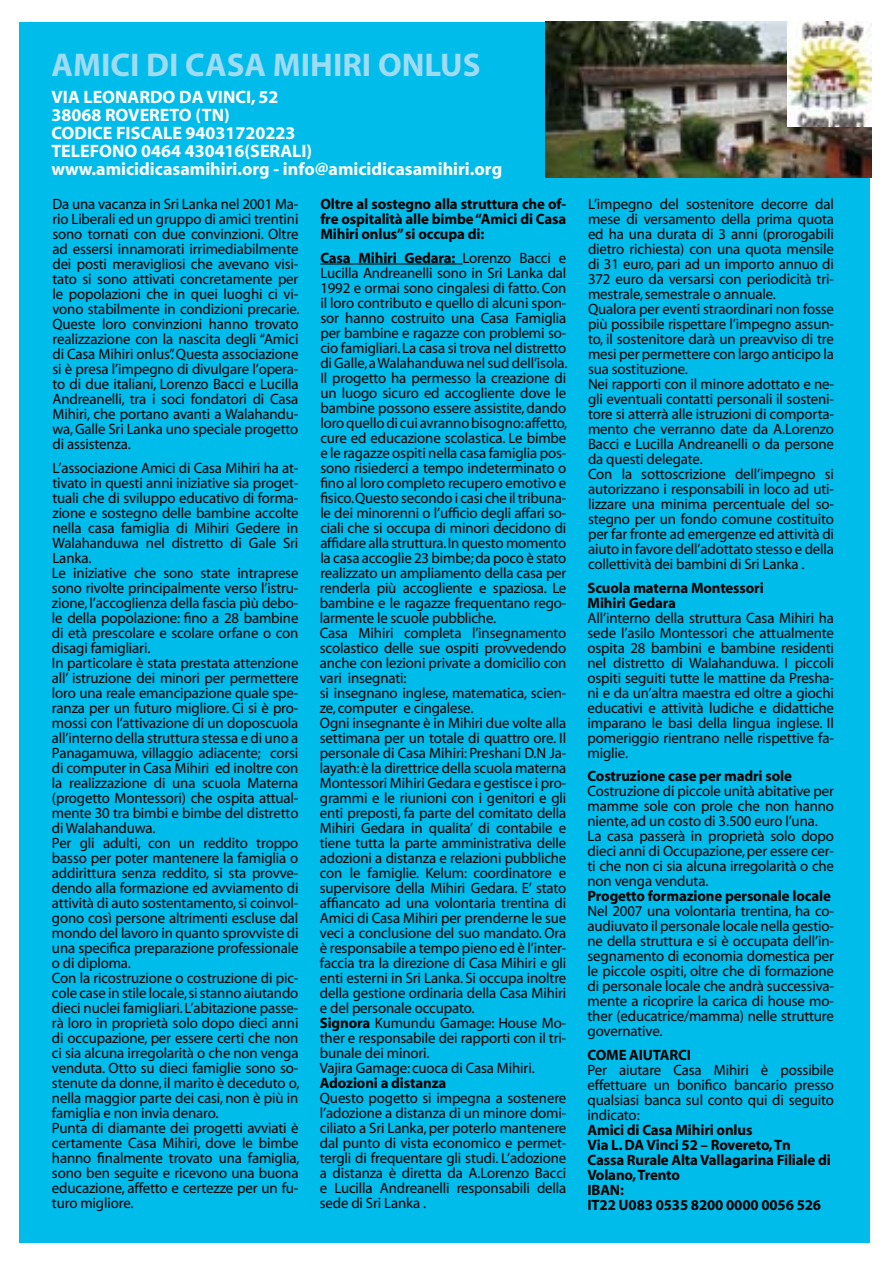
<style>
.page{position:relative;width:893px;height:1263px;background:#fff}
.page>*{position:absolute;margin:0;border:0;box-sizing:border-box;transform-origin:0 0}
.t1{font:700 33px "Myriad";color:#a0dbf4}
.t2{font:700 18px/18px "Myriad";color:#fff}
.t3{font:15px/15px "Myriad";letter-spacing:-.01em;color:#000;text-align:justify}
.t4{font:700 15px/15px "Myriad";letter-spacing:-.01em;color:#000}
.s1{font-weight:700}
</style>
<div class="page">
<div style="left:19px;top:22px;width:851px;height:1221px;background:#00bceb"></div>
<hr style="left:320px;top:264px;width:142px;height:1px;background:#000">
<img style="left:545px;top:21px;width:327px;height:157px">
<img style="left:788px;top:21px;width:83px;height:105px">
<h1 class="t1" style="left:51px;top:48px;width:431px">AMICI DI CASA MIHIRI ONLUS</h1>
<p class="t2" style="left:51px;top:88px;width:11px">via</p>
<p class="t2" style="left:83px;top:88px;width:13px">leonardo</p>
<p class="t2" style="left:179px;top:88px;width:38px">da vinci</p>
<p class="t2" style="left:251px;top:88px;width:29px">, 52</p>
<p class="t2" style="left:51px;top:106px;width:66px">38068 rovereto</p>
<p class="t2" style="left:195px;top:106px;width:36px">(tn)</p>
<p class="t2" style="left:51px;top:124px;width:11px">codice</p>
<p class="t2" style="left:116px;top:124px;width:11px">fiscale</p>
<p class="t2" style="left:186px;top:124px;width:111px">94031720223</p>
<p class="t2" style="left:51px;top:142px;width:12px">telefono</p>
<p class="t2" style="left:141px;top:142px;width:120px">0464 430416(serali</p>
<p class="t2" style="left:51px;top:142px;width:452px;text-indent:255px">) www.amicidicasamihiri.org - info@amicidicasamihiri.org</p>
<p class="t3" style="left:52px;top:197px;width:249px">Da una vacanza in Sri Lanka nel 2001 Ma&shy;rio Liberali ed un gruppo di amici trentini sono tornati con due convinzioni. Oltre ad essersi innamorati irrimediabilmente dei posti meravigliosi che avevano visi&shy;tato si sono attivati concretamente per le popolazioni che in quei luoghi ci vi&shy;vono stabilmente in condizioni precarie.<br>Queste loro convinzioni hanno trovato realizzazione con la nascita degli “Amici di Casa Mihiri onlus”. Questa associazione si è presa l’impegno di divulgare l’opera&shy;to di due italiani, Lorenzo Bacci e Lucilla Andreanelli, tra i soci fondatori di Casa Mihiri, che portano avanti a Walahandu&shy;wa, Galle Sri Lanka uno speciale progetto di assistenza.</p>
<p class="t3" style="left:52px;top:461px;width:249px;text-align:left">L’associazione Amici di Casa Mihiri ha at&shy;tivato in questi anni iniziative sia proget&shy;tuali che di sviluppo educativo di forma&shy;zione e sostegno delle bambine accolte nella casa famiglia di Mihiri Gedere in Walahanduwa nel distretto di Gale Sri Lanka.<br>Le iniziative che sono state intraprese sono rivolte principalmente verso l’istru&shy;zione, l’accoglienza della fascia pìù debo&shy;le della popolazione: fino a 28 bambine di età prescolare e scolare orfane o con disagi famigliari.<br>In particolare è stata prestata attenzione all’ istruzione dei minori per permettere loro una reale emancipazione quale spe&shy;ranza per un futuro migliore. Ci si è pro&shy;mossi con l’attivazione di un doposcuola all’interno della struttura stessa e di uno a Panagamuwa, villaggio adiacente; corsi di computer in Casa Mihiri ed inoltre con la realizzazione di una scuola Materna (progetto Montessori) che ospita attual&shy;mente 30 tra bimbi e bimbe del distretto di Walahanduwa.<br>Per gli adulti, con un reddito troppo basso per poter mantenere la famiglia o addirittura senza reddito, si sta provve&shy;dendo alla formazione ed avviamento di attività di auto sostentamento, si coinvol&shy;gono così persone altrimenti escluse dal mondo del lavoro in quanto sprovviste di una specifica preparazione professionale o di diploma.<br>Con la ricostruzione o costruzione di pic&shy;cole case in stile locale, si stanno aiutando dieci nuclei famigliari. L’abitazione passe&shy;rà loro in proprietà solo dopo dieci anni di occupazione, per essere certi che non ci sia alcuna irregolarità o che non venga venduta. Otto su dieci famiglie sono so&shy;stenute da donne, il marito è deceduto o, nella maggior parte dei casi, non è più in famiglia e non invia denaro.<br>Punta di diamante dei progetti avviati è certamente Casa Mihiri, dove le bimbe hanno finalmente trovato una famiglia, sono ben seguite e ricevono una buona educazione, affetto e certezze per un fu&shy;turo migliore.</p>
<p class="t4" style="left:320px;top:197px;width:247px;text-align:justify">Oltre al sostegno alla struttura che of&shy;fre ospitalità alle bimbe “Amici di Casa Mihiri onlus” si occupa di:</p>
<p class="t3" style="left:320px;top:251px;width:249px;text-align:left"><span class="s1">Casa Mihiri Gedara:</span> Lorenzo Bacci e Lucilla Andreanelli sono in Sri Lanka dal 1992 e ormai sono cingalesi di fatto. Con il loro contributo e quello di alcuni spon&shy;sor hanno costruito una Casa Famiglia per bambine e ragazze con problemi so&shy;cio famigliari. La casa si trova nel distretto di Galle, a Walahanduwa nel sud dell’isola.<br>Il progetto ha permesso la creazione di un luogo sicuro ed accogliente dove le bambine possono essere assistite, dando loro quello di cui avranno bisogno:affetto, cure ed educazione scolastica. Le bimbe e le ragazze ospiti nella casa famiglia pos&shy;sono risiederci a tempo indeterminato o fino al loro completo recupero emotivo e fisico. Questo secondo i casi che il tribuna&shy;le dei minorenni o l’ufficio degli affari so&shy;ciali che si occupa di minori decidono di affidare alla struttura. In questo momento la casa accoglie 23 bimbe; da poco è stato realizzato un ampliamento della casa per renderla più accogliente e spaziosa. Le bambine e le ragazze frequentano rego&shy;larmente le scuole pubbliche.<br>Casa Mihiri completa l’insegnamento scolastico delle sue ospiti provvedendo anche con lezioni private a domicilio con vari insegnati:<br>si insegnano inglese, matematica, scien&shy;ze, computer e cingalese.<br>Ogni insegnante è in Mihiri due volte alla settimana per un totale di quattro ore. Il personale di Casa Mihiri: Preshani D.N Ja&shy;layath: è la direttrice della scuola materna Montessori Mihiri Gedara e gestisce i pro&shy;grammi e le riunioni con i genitori e gli enti preposti, fa parte del comitato della Mihiri Gedara in qualita’ di contabile e tiene tutta la parte amministrativa delle adozioni a distanza e relazioni pubbliche con le famiglie. Kelum: coordinatore e supervisore della Mihiri Gedara. E’ stato affiancato ad una volontaria trentina di Amici di Casa Mihiri per prenderne le sue veci a conclusione del suo mandato. Ora è responsabile a tempo pieno ed è l’inter&shy;faccia tra la direzione di Casa Mihiri e gli enti esterni in Sri Lanka. Si occupa inoltre della gestione ordinaria della Casa Mihiri e del personale occupato.<br><span class="s1">Signora</span> Kumundu Gamage: House Mo&shy;ther e responsabile dei rapporti con il tri&shy;bunale dei minori.<br>Vajira Gamage: cuoca di Casa Mihiri.</p>
<p class="t4" style="left:320px;top:1075px;width:128px">Adozioni a distanza</p>
<p class="t3" style="left:320px;top:1091px;width:248px">Questo pogetto si impegna a sostenere l’adozione a distanza di un minore domi&shy;ciliato a Sri Lanka, per poterlo mantenere dal punto di vista economico e permet&shy;tergli di frequentare gli studi. L’adozione a distanza è diretta da A.Lorenzo Bacci e Lucilla Andreanelli responsabili della sede di Sri Lanka .</p>
<p class="t3" style="left:588px;top:197px;width:248px;text-align:left">L’impegno del sostenitore decorre dal mese di versamento della prima quota ed ha una durata di 3 anni (prorogabili dietro richiesta) con una quota mensile di 31 euro, pari ad un importo annuo di 372 euro da versarsi con periodicità tri&shy;mestrale, semestrale o annuale.<br>Qualora per eventi straordinari non fosse più possibile rispettare l’impegno assun&shy;to, il sostenitore darà un preavviso di tre mesi per permettere con largo anticipo la sua sostituzione.<br>Nei rapporti con il minore adottato e ne&shy;gli eventuali contatti personali il sosteni&shy;tore si atterrà alle istruzioni di comporta&shy;mento che verranno date da A.Lorenzo Bacci e Lucilla Andreanelli o da persone da questi delegate.<br>Con la sottoscrizione dell’impegno si autorizzano i responsabili in loco ad uti&shy;lizzare una minima percentuale del so&shy;stegno per un fondo comune costituito per far fronte ad emergenze ed attività di aiuto in favore dell’adottato stesso e della collettività dei bambini di Sri Lanka .</p>
<p class="t4" style="left:587px;top:580px;width:178px">Scuola materna Montessori<br>Mihiri Gedara</p>
<p class="t3" style="left:587px;top:611px;width:248px">All’interno della struttura Casa Mihiri ha sede l’asilo Montessori che attualmente ospita 28 bambini e bambine residenti nel distretto di Walahanduwa. I piccoli ospiti seguiti tutte le mattine da Presha&shy;ni e da un’altra maestra ed oltre a giochi educativi e attività ludiche e didattiche imparano le basi della lingua inglese. Il pomeriggio rientrano nelle rispettive fa&shy;miglie.</p>
<p class="t4" style="left:587px;top:769px;width:206px">Costruzione case per madri sole</p>
<p class="t3" style="left:587px;top:784px;width:248px;text-align:left">Costruzione di piccole unità abitative per mamme sole con prole che non hanno niente, ad un costo di 3.500 euro l’una.<br>La casa passerà in proprietà solo dopo dieci anni di Occupazione, per essere cer&shy;ti che non ci sia alcuna irregolarità o che non venga venduta.</p>
<p class="t4" style="left:587px;top:889px;width:245px">Progetto formazione personale locale</p>
<p class="t3" style="left:587px;top:904px;width:248px">Nel 2007 una volontaria trentina, ha co&shy;audiuvato il personale locale nella gestio&shy;ne della struttura e si è occupata dell’in&shy;segnamento di economia domestica per le piccole ospiti, oltre che di formazione di personale locale che andrà successiva&shy;mente a ricoprire la carica di house mo&shy;ther (educatrice/mamma) nelle strutture governative.</p>
<p class="t4" style="left:587px;top:1047px;width:105px">COME AIUTARCI</p>
<p class="t3" style="left:587px;top:1063px;width:248px">Per aiutare Casa Mihiri è possibile effettuare un bonifico bancario presso qualsiasi banca sul conto qui di seguito indicato:</p>
<p class="t4" style="left:587px;top:1122px;width:245px">Amici di Casa Mihiri onlus<br>Via L. DA Vinci 52 – Rovereto, Tn<br>Cassa Rurale Alta Vallagarina Filiale di<br>Volano, Trento<br>IBAN:<br>IT22 U083 0535 8200 0000 0056 526</p>
</div>
